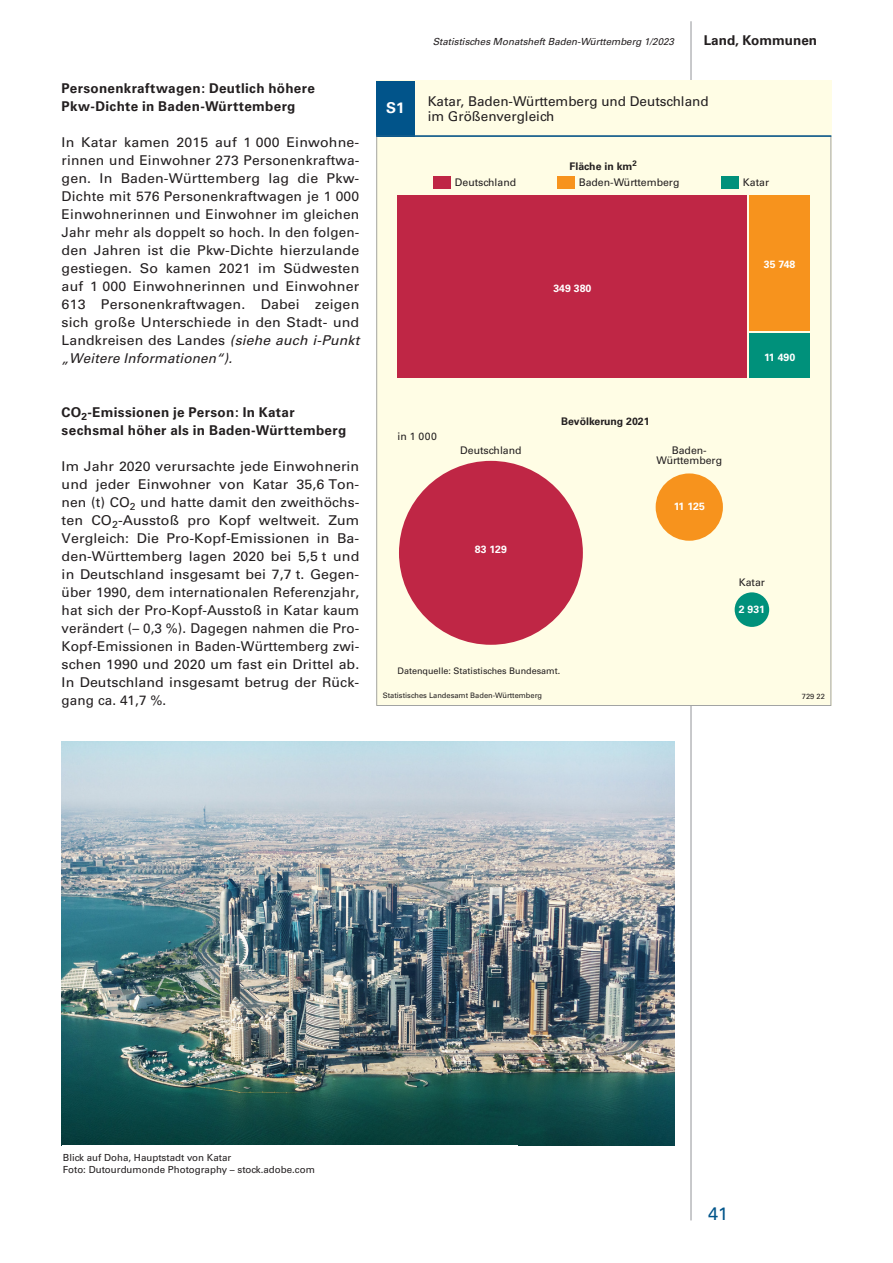
<style>
.page{position:relative;width:893px;height:1263px;background:#fff}
.page>*{position:absolute;margin:0;border:0;box-sizing:border-box;transform-origin:0 0}
.t1{font:18px "Univers";color:#01548a}
.t2{font:700 15px "Univers";color:#fff}
.Fließtext{font:13.5px/18px "Univers";letter-spacing:.005em;color:#231f20;text-align:justify;scale:1.05 1}
.Kapitelzwischenübers{font:700 13.5px/18px "Univers";letter-spacing:.025em;color:#231f20}
.Fließtext-2{font:13.5px/14.2px "Univers";letter-spacing:.005em;color:#231f20}
.Kopfzeile_Beitragsth{font:700 13.5px "Univers";color:#231f20}
.t3{font:10.5px/10.5px "Univers";color:#231f20;text-align:center}
.t4{font:700 10.5px "Univers";color:#fff}
.t5{font:700 10.5px "Univers";color:#231f20}
.Bildlegende{font:9.75px "Univers";color:#231f20}
.Kopfzeile_Ausgabe{font:italic 9.75px "Univers";color:#231f20}
.t6{font:9px "Univers";color:#231f20}
.t7{font:7.5px "Univers";color:#231f20}
.s1{font-style:italic}
</style>
<div class="page">
<hr style="left:691px;top:21px;width:1px;height:1199px;background:#939598">
<img style="left:62px;top:741px;width:612px;height:404px">
<div style="left:376px;top:81px;width:455px;height:625px;background:#fffde5"></div>
<div style="left:376px;top:81px;width:39px;height:56px;background:#01548a"></div>
<svg style="left:376px;top:137px;width:455px;height:569px"></svg>
<div style="left:398px;top:195px;width:349px;height:183px;background:#bf2645"></div>
<div style="left:749px;top:195px;width:61px;height:136px;background:#f7931d"></div>
<hr style="left:789px;top:332px;width:22px;height:3px;background:#fffde5">
<div style="left:749px;top:333px;width:61px;height:45px;background:#00917b"></div>
<hr style="left:376px;top:135px;width:455px;height:2px;background:#01548a">
<div style="left:722px;top:176px;width:17px;height:13px;background:#00917b"></div>
<div style="left:434px;top:176px;width:17px;height:13px;background:#bf2645"></div>
<div style="left:557px;top:176px;width:17px;height:13px;background:#f7931d"></div>
<div style="left:656px;top:473px;width:67px;height:68px;background:#f7931d;border-radius:50%"></div>
<div style="left:399px;top:461px;width:184px;height:184px;background:#bf2645;border-radius:50%"></div>
<div style="left:735px;top:592px;width:34px;height:35px;background:#00917b;border-radius:50%"></div>
<p class="Kapitelzwischenübers" style="left:62px;top:79px;width:255px">Personenkraftwagen: Deutlich höhere<br>Pkw-Dichte in Baden-Württemberg</p>
<p class="Fließtext" style="left:62px;top:133px;width:285px">In Katar kamen 2015 auf 1 000 Einwohne‑ rinnen und Einwohner 273 Personenkraftwa‑ gen. In Baden-Württemberg lag die Pkw-Dichte mit 576 Personenkraftwagen je 1 000<br>Einwohnerinnen und Einwohner im gleichen Jahr mehr als doppelt so hoch. In den folgen‑ den Jahren ist die Pkw-Dichte hierzulande gestiegen. So kamen 2021 im Südwesten auf 1 000 Einwohnerinnen und Einwohner 613 Personenkraftwagen. Dabei zeigen sich große Unterschiede in den Stadt- und Landkreisen des Landes <span class="s1">(siehe auch i-Punkt „Weitere Informationen“).</span></p>
<p class="Kapitelzwischenübers" style="left:62px;top:403px;width:286px">CO<sub>2</sub>-Emissionen je Person: In Katar sechsmal höher als in Baden-Württemberg</p>
<p class="Fließtext" style="left:62px;top:457px;width:285px">Im Jahr 2020 verursachte jede Einwohnerin und jeder Einwohner von Katar 35,6 Ton‑ nen (t) CO<sub>2</sub> und hatte damit den zweithöchs‑ ten CO<sub>2</sub>-Ausstoß pro Kopf weltweit. Zum Vergleich: Die Pro-Kopf-Emissionen in Ba‑ den-Württemberg lagen 2020 bei 5,5 t und in Deutschland insgesamt bei 7,7 t. Gegen‑ über 1990, dem internationalen Referenzjahr, hat sich der Pro-Kopf-Ausstoß in Katar kaum verändert (– 0,3 %). Dagegen nahmen die Pro-Kopf-Emissionen in Baden-Württemberg zwi‑ schen 1990 und 2020 um fast ein Drittel ab.<br>In Deutschland insgesamt betrug der Rück‑ gang ca. 41,7 %.</p>
<p class="t2" style="left:386px;top:99px;width:20px">S1</p>
<p class="Kopfzeile_Ausgabe" style="left:433px;top:35px;width:243px">Statistisches Monatsheft Baden-Württemberg 1/2023</p>
<p class="Kopfzeile_Beitragsth" style="left:704px;top:32px;width:115px">Land, Kommunen</p>
<p class="Fließtext-2" style="left:428px;top:94px;width:282px">Katar, Baden-Württemberg und Deutschland im Größenvergleich</p>
<p class="t5" style="left:570px;top:160px;width:69px">Fläche in km<sup>2</sup></p>
<p class="t3" style="left:455px;top:177px;width:63px">Deutschland</p>
<p class="t3" style="left:579px;top:178px;width:102px">Baden-Württemberg</p>
<p class="t3" style="left:743px;top:177px;width:28px">Katar</p>
<p class="t4" style="left:553px;top:282px;width:39px">349 380</p>
<p class="t5" style="left:561px;top:415px;width:90px">Bevölkerung 2021</p>
<p class="t4" style="left:764px;top:259px;width:33px">35 748</p>
<p class="t4" style="left:764px;top:351px;width:33px">11 490</p>
<p class="t3" style="left:398px;top:431px;width:41px">in 1 000</p>
<p class="t3" style="left:460px;top:445px;width:63px">Deutschland</p>
<p class="t4" style="left:475px;top:543px;width:34px">83 129</p>
<p class="t6" style="left:398px;top:666px;width:164px">Datenquelle: Statistisches Bundesamt.</p>
<p class="t3" style="left:656px;top:445px;width:67px">Baden-<br>Württemberg</p>
<p class="t4" style="left:674px;top:500px;width:33px">11 125</p>
<p class="t3" style="left:739px;top:577px;width:28px">Katar</p>
<p class="t4" style="left:739px;top:603px;width:28px">2 931</p>
<p class="t7" style="left:383px;top:691px;width:161px">Statistisches Landesamt Baden-Württemberg</p>
<p class="t7" style="left:802px;top:692px;width:24px">729 22</p>
<p class="Bildlegende" style="left:63px;top:1152px;width:170px">Blick auf Doha, Hauptstadt von Katar</p>
<p class="Bildlegende" style="left:63px;top:1164px;width:254px">Foto: Dutourdumonde Photography – stock.adobe.com</p>
<p class="t1" style="left:708px;top:1203px;width:22px">41</p>
</div>
